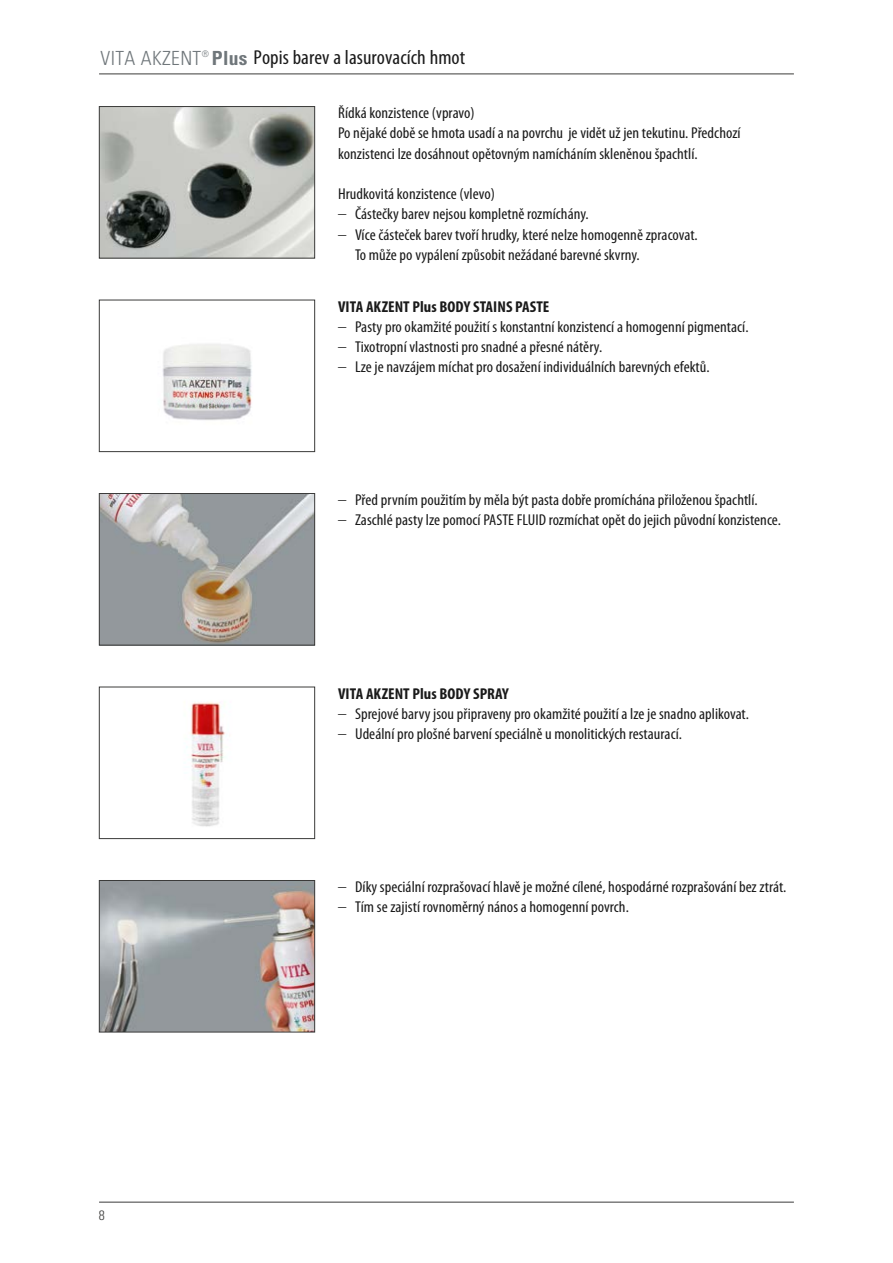
<style>
.page{position:relative;width:893px;height:1263px;background:#fff}
.page>*{position:absolute;margin:0;border:0;box-sizing:border-box;transform-origin:0 0}
.t1{font:condensed 20.25px "Myriad Pro";letter-spacing:.005em;color:#1a1a1a;scale:1.05 1}
.t2{font:condensed 15.75px/20.2px "Myriad Pro";letter-spacing:.005em;color:#1a1a1a;scale:1.05 1}
.t3{font:700 condensed 15.75px "Myriad Pro";letter-spacing:.005em;color:#1a1a1a;scale:1.05 1}
.t4{font:300 condensed 13.5px "Univers";color:#3b3b3a}
.s1{font-family:"Univers";font-weight:300;font-size:19.5px;color:#6f767a}
.s2{font-family:"Univers";font-weight:700;font-size:19.5px;color:#6f767a}
.s3{font-family:"Univers LT";font-weight:300}
</style>
<div class="page">
<hr style="left:99px;top:74px;width:695px;height:1px;background:#3b3b3a">
<hr style="left:99px;top:1202px;width:695px;height:1px;background:#3b3b3a">
<img style="left:162px;top:344px;width:90px;height:76px">
<div style="left:99px;top:300px;width:216px;height:152px;border:1px solid #3b3b3a"></div>
<img style="left:101px;top:495px;width:212px;height:148px">
<div style="left:99px;top:493px;width:216px;height:152px;border:1px solid #3b3b3a"></div>
<img style="left:186px;top:702px;width:39px;height:125px">
<div style="left:99px;top:687px;width:216px;height:152px;border:1px solid #3b3b3a"></div>
<img style="left:101px;top:882px;width:212px;height:148px">
<div style="left:99px;top:880px;width:216px;height:152px;border:1px solid #3b3b3a"></div>
<img style="left:101px;top:108px;width:212px;height:148px">
<div style="left:99px;top:106px;width:216px;height:152px;border:1px solid #3b3b3a"></div>
<p class="t1" style="left:101px;top:47px;width:349px"><span class="s1">VITA AKZENT</span><sup>®</sup> <span class="s2">Plus</span> Popis barev a lasurovacích hmot</p>
<p class="t2" style="left:338px;top:103px;width:385px">Řídká konzistence (vpravo)<br>Po nějaké době se hmota usadí a na povrchu je vidět už jen tekutinu. Předchozí konzistenci lze dosáhnout opětovným namícháním skleněnou špachtlí.</p>
<p class="t2" style="left:338px;top:184px;width:151px">Hrudkovitá konzistence (vlevo)</p>
<p class="t2" style="left:338px;top:204px;width:240px"><span class="s3">–</span> Částečky barev nejsou kompletně rozmíchány.</p>
<p class="t2" style="left:355px;top:225px;width:328px;text-indent:-17px"><span class="s3">–</span> Více částeček barev tvoří hrudky, které nelze homogenně zpracovat.<br>To může po vypálení způsobit nežádané barevné skvrny.</p>
<p class="t3" style="left:338px;top:298px;width:203px">VITA AKZENT Plus BODY STAINS PASTE</p>
<p class="t2" style="left:338px;top:317px;width:392px"><span class="s3">–</span> Pasty pro okamžité použití s konstantní konzistencí a homogenní pigmentací.</p>
<p class="t2" style="left:338px;top:337px;width:253px"><span class="s3">–</span> Tixotropní vlastnosti pro snadné a přesné nátěry.</p>
<p class="t2" style="left:338px;top:357px;width:355px"><span class="s3">–</span> Lze je navzájem míchat pro dosažení individuálních barevných efektů.</p>
<p class="t2" style="left:338px;top:490px;width:401px"><span class="s3">–</span> Před prvním použitím by měla být pasta dobře promíchána přiloženou špachtlí.</p>
<p class="t2" style="left:338px;top:510px;width:423px"><span class="s3">–</span> Zaschlé pasty lze pomocí PASTE FLUID rozmíchat opět do jejich původní konzistence.</p>
<p class="t3" style="left:338px;top:685px;width:164px">VITA AKZENT Plus BODY SPRAY</p>
<p class="t2" style="left:338px;top:704px;width:393px"><span class="s3">–</span> Sprejové barvy jsou připraveny pro okamžité použití a lze je snadno aplikovat.</p>
<p class="t2" style="left:338px;top:724px;width:329px"><span class="s3">–</span> Udeální pro plošné barvení speciálně u monolitických restaurací.</p>
<p class="t4" style="left:99px;top:1207px;width:7px">8</p>
<p class="t2" style="left:338px;top:877px;width:428px"><span class="s3">–</span> Díky speciální rozprašovací hlavě je možné cílené, hospodárné rozprašování bez ztrát.</p>
<p class="t2" style="left:338px;top:897px;width:278px"><span class="s3">–</span> Tím se zajistí rovnoměrný nános a homogenní povrch.</p>
</div>
